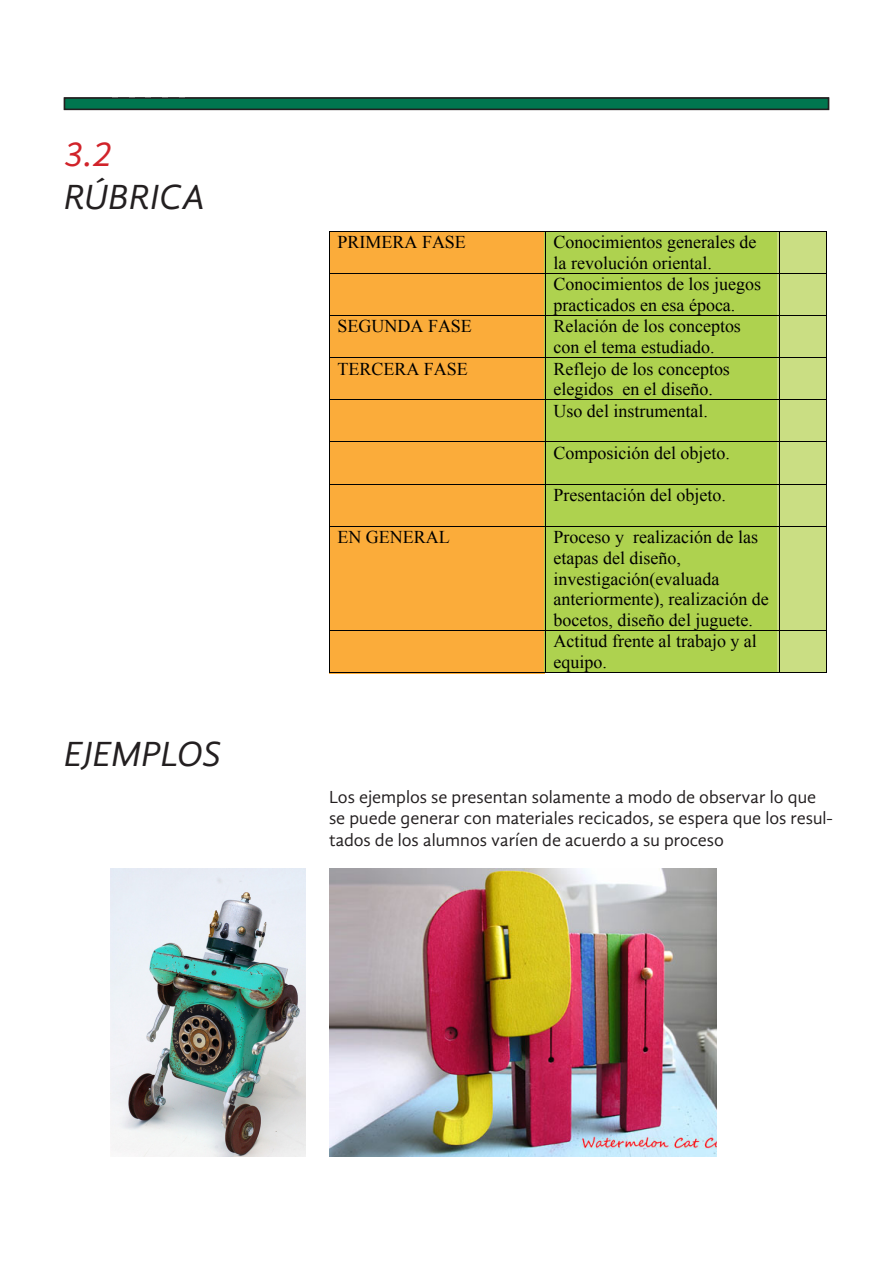
<style>
.page{position:relative;width:893px;height:1263px;background:#fff}
.page>*{position:absolute;margin:0;border:0;box-sizing:border-box;transform-origin:0 0}
.t1{font:italic 36px "Gandhi Sans";color:#231f20}
.t2{font:italic 36px "Gandhi Sans";color:#d1232a}
.t3{font:18px/20.9px "Times New Roman";color:#000}
.t4{font:18px/21.6px "Gandhi Sans";color:#231f20}
</style>
<div class="page">
<div style="left:329px;top:232px;width:215px;height:442px;background:#fbac3a"></div>
<div style="left:544px;top:231px;width:233px;height:442px;background:#aed24f"></div>
<div style="left:778px;top:231px;width:48px;height:442px;background:#cade83"></div>
<hr style="left:330px;top:231px;width:215px;height:1px;background:#000">
<hr style="left:546px;top:231px;width:233px;height:1px;background:#000">
<hr style="left:780px;top:231px;width:46px;height:1px;background:#000">
<hr style="left:329px;top:232px;width:1px;height:41px;background:#000">
<hr style="left:545px;top:232px;width:1px;height:41px;background:#000">
<hr style="left:779px;top:232px;width:1px;height:41px;background:#000">
<hr style="left:826px;top:232px;width:1px;height:41px;background:#000">
<hr style="left:330px;top:273px;width:215px;height:1px;background:#000">
<hr style="left:546px;top:273px;width:233px;height:1px;background:#000">
<hr style="left:780px;top:273px;width:46px;height:1px;background:#000">
<hr style="left:329px;top:274px;width:1px;height:41px;background:#000">
<hr style="left:545px;top:274px;width:1px;height:41px;background:#000">
<hr style="left:779px;top:274px;width:1px;height:41px;background:#000">
<hr style="left:826px;top:274px;width:1px;height:41px;background:#000">
<hr style="left:330px;top:315px;width:215px;height:1px;background:#000">
<hr style="left:546px;top:315px;width:233px;height:1px;background:#000">
<hr style="left:780px;top:315px;width:46px;height:1px;background:#000">
<hr style="left:329px;top:316px;width:1px;height:41px;background:#000">
<hr style="left:545px;top:316px;width:1px;height:41px;background:#000">
<hr style="left:779px;top:316px;width:1px;height:41px;background:#000">
<hr style="left:826px;top:316px;width:1px;height:41px;background:#000">
<hr style="left:330px;top:357px;width:215px;height:1px;background:#000">
<hr style="left:546px;top:357px;width:233px;height:1px;background:#000">
<hr style="left:780px;top:357px;width:46px;height:1px;background:#000">
<hr style="left:329px;top:358px;width:1px;height:41px;background:#000">
<hr style="left:545px;top:358px;width:1px;height:41px;background:#000">
<hr style="left:779px;top:358px;width:1px;height:41px;background:#000">
<hr style="left:826px;top:358px;width:1px;height:41px;background:#000">
<hr style="left:330px;top:399px;width:215px;height:1px;background:#000">
<hr style="left:546px;top:399px;width:233px;height:1px;background:#000">
<hr style="left:780px;top:399px;width:46px;height:1px;background:#000">
<hr style="left:329px;top:400px;width:1px;height:42px;background:#000">
<hr style="left:545px;top:400px;width:1px;height:42px;background:#000">
<hr style="left:779px;top:400px;width:1px;height:42px;background:#000">
<hr style="left:826px;top:400px;width:1px;height:42px;background:#000">
<hr style="left:330px;top:442px;width:215px;height:1px;background:#000">
<hr style="left:546px;top:442px;width:233px;height:1px;background:#000">
<hr style="left:780px;top:442px;width:46px;height:1px;background:#000">
<hr style="left:329px;top:442px;width:1px;height:42px;background:#000">
<hr style="left:545px;top:442px;width:1px;height:42px;background:#000">
<hr style="left:779px;top:442px;width:1px;height:42px;background:#000">
<hr style="left:826px;top:442px;width:1px;height:42px;background:#000">
<hr style="left:330px;top:484px;width:215px;height:1px;background:#000">
<hr style="left:546px;top:484px;width:233px;height:1px;background:#000">
<hr style="left:780px;top:484px;width:46px;height:1px;background:#000">
<hr style="left:329px;top:484px;width:1px;height:42px;background:#000">
<hr style="left:545px;top:484px;width:1px;height:42px;background:#000">
<hr style="left:779px;top:484px;width:1px;height:42px;background:#000">
<hr style="left:826px;top:484px;width:1px;height:42px;background:#000">
<hr style="left:330px;top:526px;width:215px;height:1px;background:#000">
<hr style="left:546px;top:526px;width:233px;height:1px;background:#000">
<hr style="left:780px;top:526px;width:46px;height:1px;background:#000">
<hr style="left:329px;top:527px;width:1px;height:103px;background:#000">
<hr style="left:545px;top:527px;width:1px;height:103px;background:#000">
<hr style="left:779px;top:527px;width:1px;height:103px;background:#000">
<hr style="left:826px;top:527px;width:1px;height:103px;background:#000">
<hr style="left:330px;top:630px;width:215px;height:1px;background:#000">
<hr style="left:546px;top:630px;width:233px;height:1px;background:#000">
<hr style="left:780px;top:630px;width:46px;height:1px;background:#000">
<hr style="left:329px;top:631px;width:1px;height:41px;background:#000">
<hr style="left:330px;top:672px;width:215px;height:1px;background:#000">
<hr style="left:545px;top:631px;width:1px;height:41px;background:#000">
<hr style="left:546px;top:672px;width:233px;height:1px;background:#000">
<hr style="left:779px;top:631px;width:1px;height:41px;background:#000">
<hr style="left:780px;top:672px;width:46px;height:1px;background:#000">
<hr style="left:826px;top:631px;width:1px;height:41px;background:#000">
<img style="left:110px;top:868px;width:195px;height:288px">
<img style="left:330px;top:868px;width:387px;height:289px">
<div style="left:65px;top:98px;width:763px;height:11px;background:#00764f"></div>
<div style="left:64px;top:97px;width:765px;height:13px;border:2px solid #231f20"></div>
<p class="t2" style="left:64px;top:133px;width:50px">3.2</p>
<p class="t1" style="left:64px;top:176px;width:143px">RÚBRICA</p>
<p class="t1" style="left:64px;top:734px;width:159px">EJEMPLOS</p>
<p class="t3" style="left:337px;top:231px;width:130px">PRIMERA FASE</p>
<p class="t3" style="left:553px;top:231px;width:209px">Conocimientos generales de la revolución oriental.<br>Conocimientos de los juegos practicados en esa época.</p>
<p class="t3" style="left:337px;top:316px;width:136px">SEGUNDA FASE</p>
<p class="t3" style="left:553px;top:316px;width:189px">Relación de los conceptos con el tema estudiado.</p>
<p class="t3" style="left:337px;top:358px;width:132px">TERCERA FASE</p>
<p class="t3" style="left:553px;top:358px;width:178px">Reflejo de los conceptos elegidos en el diseño.<br>Uso del instrumental.</p>
<p class="t3" style="left:553px;top:442px;width:178px">Composición del objeto.</p>
<p class="t3" style="left:553px;top:484px;width:174px">Presentación del objeto.</p>
<p class="t3" style="left:337px;top:526px;width:114px">EN GENERAL</p>
<p class="t3" style="left:553px;top:526px;width:217px">Proceso y realización de las etapas del diseño, investigación(evaluada anteriormente), realización de bocetos, diseño del juguete.<br>Actitud frente al trabajo y al equipo.</p>
<p class="t4" style="left:329px;top:786px;width:505px">Los ejemplos se presentan solamente a modo de observar lo que se puede generar con materiales recicados, se espera que los resul&shy;tados de los alumnos varíen de acuerdo a su proceso</p>
</div>
